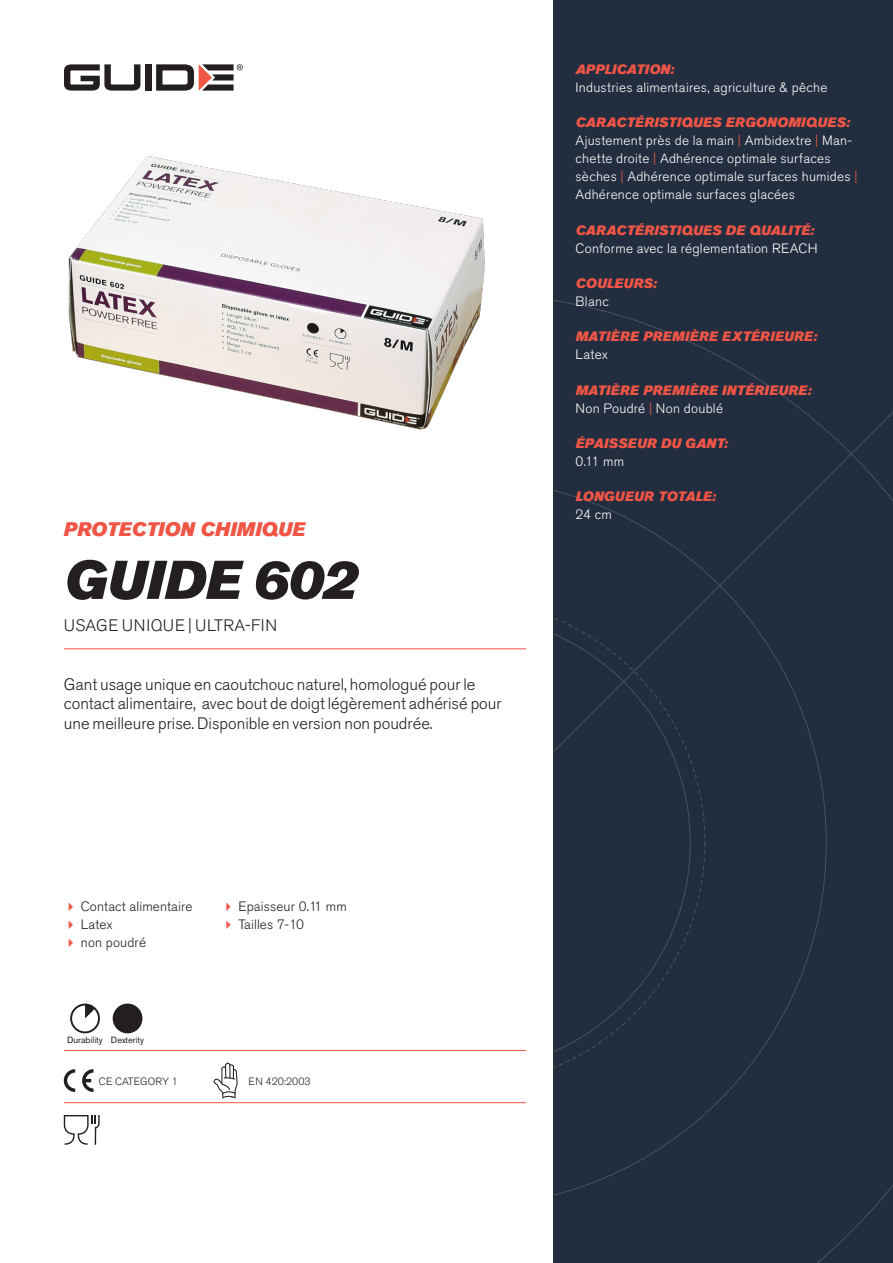
<style>
.page{position:relative;width:893px;height:1263px;background:#fff}
.page>*{position:absolute;margin:0;border:0;box-sizing:border-box;transform-origin:0 0}
.Rubrik{font:italic 54px "Akzidenz Grotesk Pro Super";color:#231f20}
.Överrubrik{font:italic 19.5px "Akzidenz Grotesk Pro Super";letter-spacing:.005em;color:#f05545}
.Ingress{font:300 16.5px/19.8px "Akzidenz Grotesk Pro";color:#231f20}
.Product_-_AltSegment{font:300 16.5px "Akzidenz Grotesk Pro";letter-spacing:.03em;color:#231f20}
.Produkt_-_Brödtext{font:300 13.5px/18px "Akzidenz Grotesk Pro";letter-spacing:.02em;color:#fff}
.Produkt_-_Namn{font:italic 13.5px "Akzidenz Grotesk Pro Super";letter-spacing:.015em;color:#f05545}
.t1{font:300 13.5px "Akzidenz Grotesk Pro";letter-spacing:.01em;color:#231f20}
.t2{font:300 10.5px "Akzidenz Grotesk Pro";color:#231f20}
.Produkt_-_Egenskaper{font:9px "Akzidenz Grotesk Pro";color:#231f20}
.s1{color:#f05545}
</style>
<div class="page">
<div style="left:145px;top:64px;width:7px;height:27px;background:#231f20"></div>
<svg style="left:156px;top:64px;width:87px;height:27px"></svg>
<svg style="left:64px;top:64px;width:76px;height:27px"></svg>
<div style="left:553px;top:0;width:340px;height:1263px;background:#222d3f"></div>
<svg style="left:553px;top:300px;width:340px;height:963px"></svg>
<hr style="left:64px;top:1050px;width:462px;height:1px;background:#f05545">
<hr style="left:64px;top:1102px;width:462px;height:1px;background:#f05545">
<svg style="left:70px;top:1003px;width:30px;height:30px"></svg>
<div style="left:113px;top:1003px;width:29px;height:30px;background:#231f20;border-radius:50%"></div>
<svg style="left:64px;top:1069px;width:11px;height:23px"></svg>
<svg style="left:82px;top:1069px;width:12px;height:23px"></svg>
<svg style="left:214px;top:1063px;width:24px;height:35px"></svg>
<svg style="left:64px;top:1115px;width:36px;height:30px"></svg>
<img style="left:68px;top:156px;width:417px;height:274px">
<hr style="left:64px;top:648px;width:462px;height:1px;background:#f05545">
<p class="Överrubrik" style="left:64px;top:517px;width:243px">PROTECTION CHIMIQUE</p>
<p class="Rubrik" style="left:64px;top:545px;width:295px">GUIDE 602</p>
<p class="Product_-_AltSegment" style="left:64px;top:615px;width:215px">USAGE UNIQUE | ULTRA-FIN</p>
<p class="Ingress" style="left:64px;top:674px;width:439px">Gant usage unique en caoutchouc naturel, homologué pour le contact alimentaire, avec bout de doigt légèrement adhérisé pour une meilleure prise. Disponible en version non poudrée.</p>
<p class="t1" style="left:81px;top:898px;width:113px">Contact alimentaire</p>
<p class="t1" style="left:81px;top:916px;width:33px">Latex</p>
<p class="t1" style="left:81px;top:934px;width:67px">non poudré</p>
<p class="t1" style="left:238px;top:898px;width:110px">Epaisseur 0.11 mm</p>
<p class="t1" style="left:238px;top:916px;width:67px">Tailles 7-10</p>
<p class="Produkt_-_Egenskaper" style="left:67px;top:1034px;width:37px">Durability</p>
<p class="Produkt_-_Egenskaper" style="left:111px;top:1034px;width:35px">Dexterity</p>
<p class="t2" style="left:99px;top:1074px;width:81px">CE CATEGORY 1</p>
<p class="t2" style="left:248px;top:1074px;width:64px">EN 420:2003</p>
<p class="Produkt_-_Namn" style="left:576px;top:60px;width:100px">APPLICATION:</p>
<p class="Produkt_-_Brödtext" style="left:576px;top:78px;width:253px">Industries alimentaires, agriculture &amp; pêche</p>
<p class="Produkt_-_Namn" style="left:576px;top:114px;width:276px">CARACTÉRISTIQUES ERGONOMIQUES:</p>
<p class="Produkt_-_Brödtext" style="left:576px;top:132px;width:284px">Ajustement près de la main <span class="s1">|</span> Ambidextre <span class="s1">|</span> Man&shy;chette droite <span class="s1">|</span> Adhérence optimale surfaces sèches <span class="s1">|</span> Adhérence optimale surfaces humides <span class="s1">| </span>Adhérence optimale surfaces glacées</p>
<p class="Produkt_-_Namn" style="left:576px;top:221px;width:240px">CARACTÉRISTIQUES DE QUALITÉ:</p>
<p class="Produkt_-_Brödtext" style="left:576px;top:239px;width:244px">Conforme avec la réglementation REACH</p>
<p class="Produkt_-_Namn" style="left:576px;top:274px;width:83px">COULEURS:</p>
<p class="Produkt_-_Brödtext" style="left:576px;top:292px;width:35px">Blanc</p>
<p class="Produkt_-_Namn" style="left:576px;top:328px;width:243px">MATIÈRE PREMIÈRE EXTÉRIEURE:</p>
<p class="Produkt_-_Brödtext" style="left:576px;top:346px;width:34px">Latex</p>
<p class="Produkt_-_Namn" style="left:576px;top:381px;width:237px">MATIÈRE PREMIÈRE INTÉRIEURE:</p>
<p class="Produkt_-_Brödtext" style="left:576px;top:399px;width:149px">Non Poudré <span class="s1">|</span> Non doublé</p>
<p class="Produkt_-_Namn" style="left:576px;top:434px;width:154px">ÉPAISSEUR DU GANT:</p>
<p class="Produkt_-_Brödtext" style="left:576px;top:452px;width:50px">0.11 mm</p>
<p class="Produkt_-_Namn" style="left:576px;top:488px;width:142px">LONGUEUR TOTALE:</p>
<p class="Produkt_-_Brödtext" style="left:576px;top:506px;width:38px">24 cm</p>
</div>
